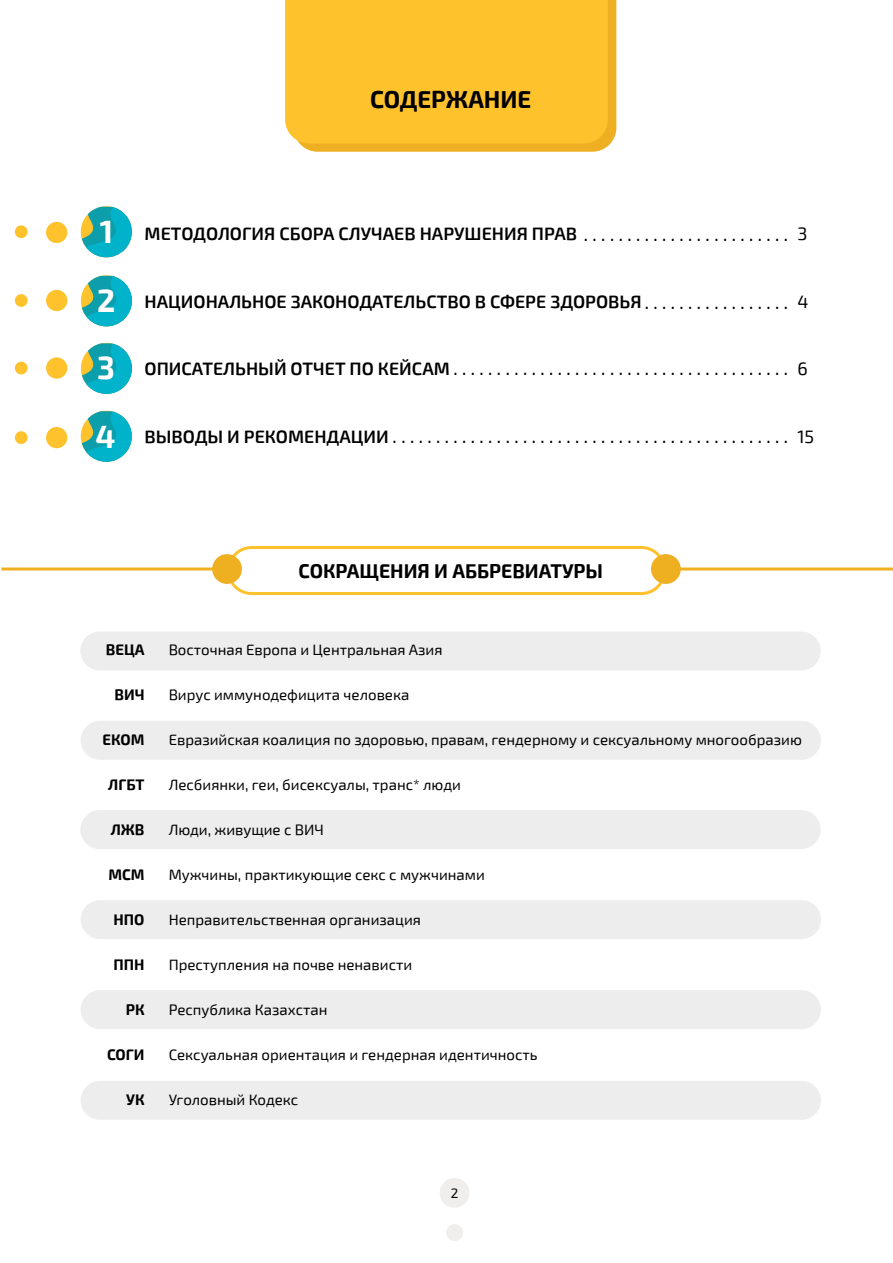
<style>
.page{position:relative;width:893px;height:1263px;background:#fff}
.page>*{position:absolute;margin:0;border:0;box-sizing:border-box;transform-origin:0 0}
.t1{font:700 31.5px/68.2px "Exo 2";color:#fff;text-align:justify}
.t2{font:700 24px "Exo 2";color:#000}
.t3{font:700 19.5px "Exo 2";color:#000}
.t4{font:500 18px "Exo 2";color:#000}
.t5{font:600 18px "Exo 2";color:#000}
.t6{font:18px "Exo 2";color:#000}
.t7{font:15px "Exo 2";color:#000}
.t8{font:700 15px "Exo 2";color:#000}
.t9{font:13.5px "Exo 2";color:#000}
.s1{font-weight:500}
.s2{font-weight:600}
</style>
<div class="page">
<div style="left:440px;top:1178px;width:29px;height:30px;background:#efeeed;border-radius:50%"></div>
<div style="left:446px;top:1224px;width:17px;height:17px;background:#efeeed;border-radius:50%"></div>
<div style="left:80px;top:631px;width:741px;height:39px;background:#ededed;border-radius:19px"></div>
<div style="left:81px;top:721px;width:740px;height:39px;background:#ededed;border-radius:19px"></div>
<div style="left:80px;top:810px;width:741px;height:39px;background:#ededed;border-radius:19px"></div>
<div style="left:81px;top:900px;width:740px;height:39px;background:#ededed;border-radius:19px"></div>
<div style="left:81px;top:990px;width:740px;height:39px;background:#ededed;border-radius:19px"></div>
<div style="left:81px;top:1081px;width:740px;height:39px;background:#ededed;border-radius:19px"></div>
<svg style="left:299px;top:0;width:317px;height:152px;background:#efb431"></svg>
<div style="left:285px;top:0;width:323px;height:143px;background:#fec22c"></div>
<svg style="left:81px;top:343px;width:51px;height:51px"></svg>
<svg style="left:81px;top:411px;width:51px;height:51px"></svg>
<svg style="left:81px;top:207px;width:51px;height:50px"></svg>
<svg style="left:81px;top:276px;width:51px;height:50px"></svg>
<div style="left:227px;top:546px;width:439px;height:49px;border:3px solid #ffc22c;border-radius:23px"></div>
<div style="left:46px;top:222px;width:21px;height:21px;background:#fec22c;border-radius:50%"></div>
<div style="left:15px;top:225px;width:13px;height:13px;background:#fec22c;border-radius:50%"></div>
<div style="left:46px;top:290px;width:21px;height:21px;background:#fec22c;border-radius:50%"></div>
<div style="left:15px;top:294px;width:13px;height:13px;background:#fec22c;border-radius:50%"></div>
<div style="left:46px;top:357px;width:21px;height:22px;background:#fec22c;border-radius:50%"></div>
<div style="left:15px;top:362px;width:13px;height:12px;background:#fec22c;border-radius:50%"></div>
<div style="left:46px;top:427px;width:21px;height:21px;background:#fec22c;border-radius:50%"></div>
<div style="left:15px;top:431px;width:13px;height:13px;background:#fec22c;border-radius:50%"></div>
<div style="left:212px;top:554px;width:30px;height:30px;background:#eeaf21;border-radius:50%"></div>
<div style="left:651px;top:554px;width:30px;height:30px;background:#eeaf21;border-radius:50%"></div>
<hr style="left:1px;top:567px;width:226px;height:3px;background:#eeaf21">
<hr style="left:666px;top:567px;width:227px;height:3px;background:#eeaf21">
<h2 class="t2" style="left:370px;top:85px;width:163px">СОДЕРЖАНИЕ</h2>
<h1 class="t1" style="left:100px;top:199px;width:15px">1</h1>
<h1 class="t1" style="left:95px;top:267px;width:22px">2<br>3<br>4</h1>
<p class="t5" style="left:145px;top:223px;width:645px">МЕТОДОЛОГИЯ СБОРА СЛУЧАЕВ НАРУШЕНИЯ ПРАВ <span class="s1">. . . . . . . . . . . . . . . . . . . . . . . .</span></p>
<p class="t6" style="left:797px;top:223px;width:12px">3</p>
<p class="t5" style="left:145px;top:291px;width:645px">НАЦИОНАЛЬНОЕ ЗАКОНОДАТЕЛЬСТВО В СФЕРЕ ЗДОРОВЬЯ <span class="s1">. . . . . . . . . . . . . . . . .</span></p>
<p class="t6" style="left:797px;top:291px;width:13px">4</p>
<p class="t4" style="left:145px;top:358px;width:645px"><span class="s2">ОПИСАТЕЛЬНЫЙ ОТЧЕТ ПО КЕЙСАМ</span>.......................................</p>
<p class="t6" style="left:797px;top:358px;width:12px">6</p>
<p class="t4" style="left:145px;top:426px;width:645px"><span class="s2">ВЫВОДЫ И РЕКОМЕНДАЦИИ</span>..............................................</p>
<p class="t6" style="left:797px;top:426px;width:18px">15</p>
<h3 class="t3" style="left:298px;top:559px;width:306px">СОКРАЩЕНИЯ И АББРЕВИАТУРЫ</h3>
<p class="t8" style="left:106px;top:641px;width:40px">ВЕЦА</p>
<p class="t8" style="left:114px;top:686px;width:32px">ВИЧ</p>
<p class="t8" style="left:103px;top:731px;width:44px">ЕКОМ</p>
<p class="t8" style="left:108px;top:776px;width:38px">ЛГБТ</p>
<p class="t8" style="left:111px;top:821px;width:35px">ЛЖВ</p>
<p class="t8" style="left:108px;top:866px;width:38px">МСМ</p>
<p class="t8" style="left:114px;top:911px;width:32px">НПО</p>
<p class="t8" style="left:113px;top:956px;width:33px">ППН</p>
<p class="t8" style="left:126px;top:1001px;width:20px">РК</p>
<p class="t8" style="left:107px;top:1046px;width:39px">СОГИ</p>
<p class="t8" style="left:126px;top:1091px;width:20px">УК</p>
<p class="t7" style="left:169px;top:641px;width:275px">Восточная Европа и Центральная Азия</p>
<p class="t7" style="left:169px;top:686px;width:242px">Вирус иммунодефицита человека</p>
<p class="t7" style="left:169px;top:731px;width:635px">Евразийская коалиция по здоровью, правам, гендерному и сексуальному многообразию</p>
<p class="t7" style="left:169px;top:776px;width:294px">Лесбиянки, геи, бисексуалы, транс* люди</p>
<p class="t7" style="left:169px;top:821px;width:157px">Люди, живущие с ВИЧ</p>
<p class="t7" style="left:169px;top:866px;width:318px">Мужчины, практикующие секс с мужчинами</p>
<p class="t7" style="left:169px;top:911px;width:254px">Неправительственная организация</p>
<p class="t7" style="left:169px;top:956px;width:245px">Преступления на почве ненависти</p>
<p class="t7" style="left:169px;top:1001px;width:160px">Республика Казахстан</p>
<p class="t7" style="left:169px;top:1046px;width:370px">Сексуальная ориентация и гендерная идентичность</p>
<p class="t7" style="left:169px;top:1091px;width:131px">Уголовный Кодекс</p>
<p class="t9" style="left:451px;top:1185px;width:9px">2</p>
</div>
